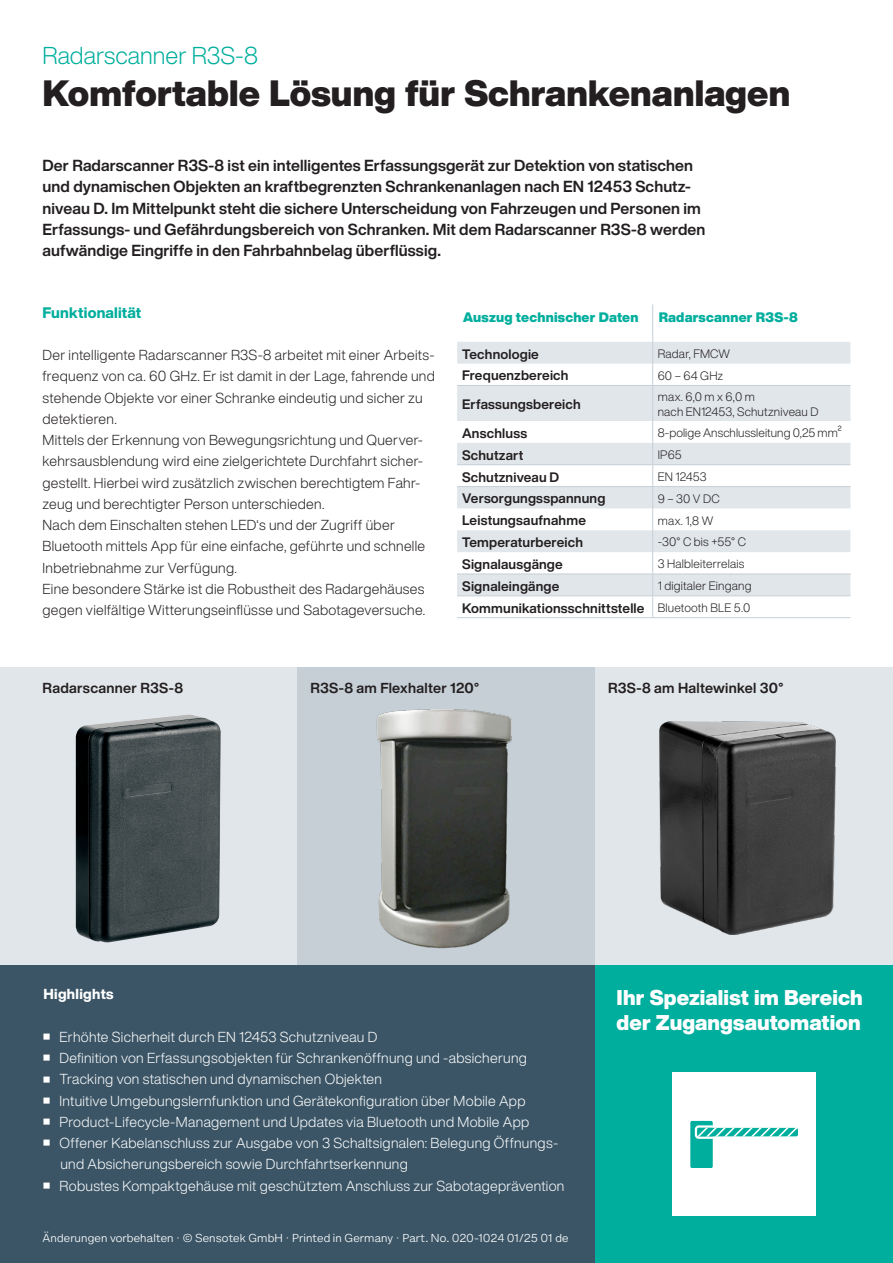
<style>
.page{position:relative;width:893px;height:1263px;background:#fff}
.page>*{position:absolute;margin:0;border:0;box-sizing:border-box;transform-origin:0 0}
.Headline_24_pt__Standard{font:900 36px "Helvetica Now Display";color:#231f20}
.Subhead_10pt__grün{font:300 24px "Helvetica Now Display";color:#00ae9d}
.Headline_32_pt{font:900 21px/25.2px "Helvetica Now Display";letter-spacing:.005em;color:#fff}
.Introtext__10_5_pt__Schwarz{font:700 15.75px/21.3px "Helvetica Now Display";letter-spacing:.01em;color:#231f20}
.Subhead_10pt__grün-2{font:800 15px "Helvetica Now Display";letter-spacing:.01em;color:#00ae9d}
.Fließtext_9_5_pt__Schwarz{font:300 14.25px/21.3px "Helvetica Now Display";letter-spacing:.02em;color:#231f20}
.t1{font:300 14.25px/21.3px "Helvetica Now Display";letter-spacing:.02em;color:#fff}
.Fließtext_9_5_pt__Schwarz-2{font:700 14.25px "Helvetica Now Display";letter-spacing:.02em;color:#231f20}
.Aufzählung_Fließtext_9_5_pt__Weiß{font:800 14.25px "Helvetica Now Display";letter-spacing:.025em;color:#fff}
.Tabelle__Headline__7_pt__Schwarz{font:700 13.5px "Helvetica Now Display";letter-spacing:.015em;color:#231f20}
.Tabelle__Headline_9__Black{font:900 13.5px "Helvetica Now Display";letter-spacing:.015em;color:#00ae9d}
.Tabelle__Headline_9__Black-2{font:700 13.5px "Helvetica Now Display";letter-spacing:.01em;color:#231f20}
.Tabelle__Fließtext__7_pt__Schwarz{font:300 12px "Helvetica Now Display";letter-spacing:.015em;color:#231f20}
.Bildunterschrift_7_pt_Weiß{font:300 10.5px "Helvetica Now Micro";letter-spacing:-.055em;color:#fff}
</style>
<div class="page">
<div style="left:0;top:668px;width:298px;height:297px;background:#e1e6ea"></div>
<div style="left:595px;top:668px;width:298px;height:297px;background:#e1e6ea"></div>
<img style="left:76px;top:714px;width:145px;height:229px">
<div style="left:298px;top:668px;width:297px;height:297px;background:#c6cfd6"></div>
<img style="left:376px;top:709px;width:136px;height:240px">
<img style="left:659px;top:722px;width:176px;height:212px">
<svg style="left:457px;top:342px;width:393px;height:253px;fill:#e1e6ea"></svg>
<hr style="left:652px;top:304px;width:1px;height:38px;background:#c6cfd6">
<svg style="left:652px;top:342px;width:1px;height:43px"></svg>
<hr style="left:652px;top:386px;width:1px;height:35px;background:#c6cfd6">
<svg style="left:652px;top:421px;width:1px;height:196px"></svg>
<hr style="left:457px;top:385px;width:196px;height:1px;background:#c6cfd6">
<hr style="left:653px;top:385px;width:197px;height:1px;background:#c6cfd6">
<hr style="left:457px;top:464px;width:196px;height:1px;background:#c6cfd6">
<hr style="left:653px;top:464px;width:197px;height:1px;background:#c6cfd6">
<hr style="left:457px;top:486px;width:196px;height:1px;background:#c6cfd6">
<hr style="left:653px;top:486px;width:197px;height:1px;background:#c6cfd6">
<hr style="left:457px;top:574px;width:196px;height:1px;background:#c6cfd6">
<hr style="left:653px;top:574px;width:197px;height:1px;background:#c6cfd6">
<hr style="left:457px;top:595px;width:196px;height:1px;background:#c6cfd6">
<hr style="left:653px;top:595px;width:197px;height:1px;background:#c6cfd6">
<hr style="left:457px;top:617px;width:196px;height:1px;background:#c6cfd6">
<hr style="left:653px;top:617px;width:197px;height:1px;background:#c6cfd6">
<div style="left:0;top:965px;width:595px;height:298px;background:#3b5566"></div>
<div style="left:595px;top:965px;width:298px;height:298px;background:#00ae9d"></div>
<div style="left:672px;top:1073px;width:144px;height:143px;background:#fff"></div>
<div style="left:690px;top:1121px;width:23px;height:47px;background:#00ae9d;border-radius:2px"></div>
<svg style="left:695px;top:1125px;width:103px;height:14px"></svg>
<p class="Subhead_10pt__grün" style="left:43px;top:39px;width:217px">Radarscanner R3S-8</p>
<p class="Headline_24_pt__Standard" style="left:43px;top:68px;width:749px">Komfortable Lösung für Schrankenanlagen</p>
<p class="Introtext__10_5_pt__Schwarz" style="left:43px;top:155px;width:664px">Der Radarscanner R3S-8 ist ein intelligentes Erfassungsgerät zur Detektion von statischen und dynamischen Objekten an kraftbegrenzten Schrankenanlagen nach EN 12453 Schutz&shy;niveau D. Im Mittelpunkt steht die sichere Unterscheidung von Fahrzeugen und Personen im Erfassungs- und Gefährdungsbereich von Schranken. Mit dem Radarscanner R3S-8 werden aufwändige Eingriffe in den Fahrbahnbelag überflüssig.</p>
<p class="Subhead_10pt__grün-2" style="left:43px;top:302px;width:100px">Funktionalität</p>
<p class="Fließtext_9_5_pt__Schwarz" style="left:43px;top:344px;width:394px">Der intelligente Radarscanner R3S-8 arbeitet mit einer Arbeits&shy;frequenz von ca. 60 GHz. Er ist damit in der Lage, fahrende und stehende Objekte vor einer Schranke eindeutig und sicher zu detektieren.</p>
<p class="Fließtext_9_5_pt__Schwarz" style="left:43px;top:429px;width:382px">Mittels der Erkennung von Bewegungsrichtung und Querver&shy;kehrsausblendung wird eine zielgerichtete Durchfahrt sicher&shy;gestellt. Hierbei wird zusätzlich zwischen berechtigtem Fahr&shy;zeug und berechtigter Person unterschieden.</p>
<p class="Fließtext_9_5_pt__Schwarz" style="left:43px;top:514px;width:384px">Nach dem Einschalten stehen LED‘s und der Zugriff über<br>Bluetooth mittels App für eine einfache, geführte und schnelle<br>Inbetriebnahme zur Verfügung.</p>
<p class="Fließtext_9_5_pt__Schwarz" style="left:43px;top:578px;width:384px">Eine besondere Stärke ist die Robustheit des Radargehäuses gegen vielfältige Witterungseinflüsse und Sabotageversuche.</p>
<p class="Tabelle__Headline_9__Black" style="left:463px;top:308px;width:177px">Auszug technischer Daten</p>
<p class="Tabelle__Headline_9__Black" style="left:659px;top:308px;width:141px">Radarscanner R3S-8</p>
<p class="Tabelle__Headline__7_pt__Schwarz" style="left:462px;top:344px;width:78px">Technologie</p>
<p class="Tabelle__Fließtext__7_pt__Schwarz" style="left:658px;top:346px;width:74px">Radar, FMCW</p>
<p class="Tabelle__Headline_9__Black-2" style="left:462px;top:366px;width:108px">Frequenzbereich</p>
<p class="Tabelle__Fließtext__7_pt__Schwarz" style="left:658px;top:367px;width:67px">60 – 64 GHz</p>
<p class="Tabelle__Headline__7_pt__Schwarz" style="left:462px;top:395px;width:120px">Erfassungsbereich</p>
<p class="Tabelle__Fließtext__7_pt__Schwarz" style="left:658px;top:389px;width:99px">max. 6,0 m x 6,0 m</p>
<p class="Tabelle__Fließtext__7_pt__Schwarz" style="left:658px;top:404px;width:162px">nach EN12453, Schutzniveau D</p>
<p class="Tabelle__Headline__7_pt__Schwarz" style="left:462px;top:424px;width:66px">Anschluss</p>
<p class="Tabelle__Fließtext__7_pt__Schwarz" style="left:658px;top:425px;width:186px">8-polige Anschlussleitung 0,25 mm²</p>
<p class="Tabelle__Headline__7_pt__Schwarz" style="left:462px;top:446px;width:63px">Schutzart</p>
<p class="Tabelle__Fließtext__7_pt__Schwarz" style="left:658px;top:447px;width:25px">IP65</p>
<p class="Tabelle__Headline__7_pt__Schwarz" style="left:462px;top:467px;width:99px">Schutzniveau D</p>
<p class="Tabelle__Fließtext__7_pt__Schwarz" style="left:658px;top:468px;width:50px">EN 12453</p>
<p class="Tabelle__Headline__7_pt__Schwarz" style="left:462px;top:489px;width:145px">Versorgungsspannung</p>
<p class="Tabelle__Fließtext__7_pt__Schwarz" style="left:658px;top:490px;width:63px">9 – 30 V DC</p>
<p class="Tabelle__Headline__7_pt__Schwarz" style="left:462px;top:511px;width:125px">Leistungsaufnahme</p>
<p class="Tabelle__Fließtext__7_pt__Schwarz" style="left:658px;top:512px;width:57px">max. 1,8 W</p>
<p class="Tabelle__Headline__7_pt__Schwarz" style="left:462px;top:533px;width:122px">Temperaturbereich</p>
<p class="Tabelle__Fließtext__7_pt__Schwarz" style="left:658px;top:534px;width:90px">-30° C bis +55° C</p>
<p class="Tabelle__Headline__7_pt__Schwarz" style="left:462px;top:555px;width:102px">Signalausgänge</p>
<p class="Tabelle__Fließtext__7_pt__Schwarz" style="left:658px;top:556px;width:88px">3 Halbleiterrelais</p>
<p class="Tabelle__Headline__7_pt__Schwarz" style="left:462px;top:577px;width:99px">Signaleingänge</p>
<p class="Tabelle__Fließtext__7_pt__Schwarz" style="left:658px;top:578px;width:95px">1 digitaler Eingang</p>
<p class="Tabelle__Headline__7_pt__Schwarz" style="left:462px;top:598px;width:184px">Kommunikationsschnittstelle</p>
<p class="Tabelle__Fließtext__7_pt__Schwarz" style="left:658px;top:600px;width:94px">Bluetooth BLE 5.0</p>
<p class="Fließtext_9_5_pt__Schwarz-2" style="left:43px;top:678px;width:142px">Radarscanner R3S-8</p>
<p class="Fließtext_9_5_pt__Schwarz-2" style="left:608px;top:678px;width:177px">R3S-8 am Haltewinkel 30°</p>
<p class="Fließtext_9_5_pt__Schwarz-2" style="left:310px;top:678px;width:170px">R3S-8 am Flexhalter 120°</p>
<p class="Aufzählung_Fließtext_9_5_pt__Weiß" style="left:43px;top:984px;width:72px">Highlights</p>
<p class="t1" style="left:43px;top:1026px;width:335px"><sup>■</sup> Erhöhte Sicherheit durch EN 12453 Schutzniveau D</p>
<p class="t1" style="left:43px;top:1047px;width:485px"><sup>■</sup> Definition von Erfassungsobjekten für Schrankenöffnung und -absicherung</p>
<p class="t1" style="left:43px;top:1068px;width:340px"><sup>■</sup> Tracking von statischen und dynamischen Objekten</p>
<p class="t1" style="left:43px;top:1090px;width:484px"><sup>■</sup> Intuitive Umgebungslernfunktion und Gerätekonfiguration über Mobile App</p>
<p class="t1" style="left:43px;top:1111px;width:487px"><sup>■</sup> Product-Lifecycle-Management und Updates via Bluetooth und Mobile App</p>
<p class="t1" style="left:60px;top:1132px;width:499px;text-indent:-17px"><sup>■</sup> Offener Kabelanschluss zur Ausgabe von 3 Schaltsignalen: Belegung Öffnungs&shy;und Absicherungsbereich sowie Durchfahrtserkennung</p>
<p class="t1" style="left:43px;top:1175px;width:523px"><sup>■</sup> Robustes Kompaktgehäuse mit geschütztem Anschluss zur Sabotageprävention</p>
<p class="Bildunterschrift_7_pt_Weiß" style="left:43px;top:1230px;width:528px">Änderungen vorbehalten · © Sensotek GmbH · Printed in Germany · Part. No. 020-1024 01/25 01 de</p>
<p class="Bildunterschrift_7_pt_Weiß" style="left:507px;top:1230px;width:61px">11/24 01 de</p>
<p class="Headline_32_pt" style="left:617px;top:985px;width:248px">Ihr Spezialist im Bereich der Zugangsautomation</p>
</div>
